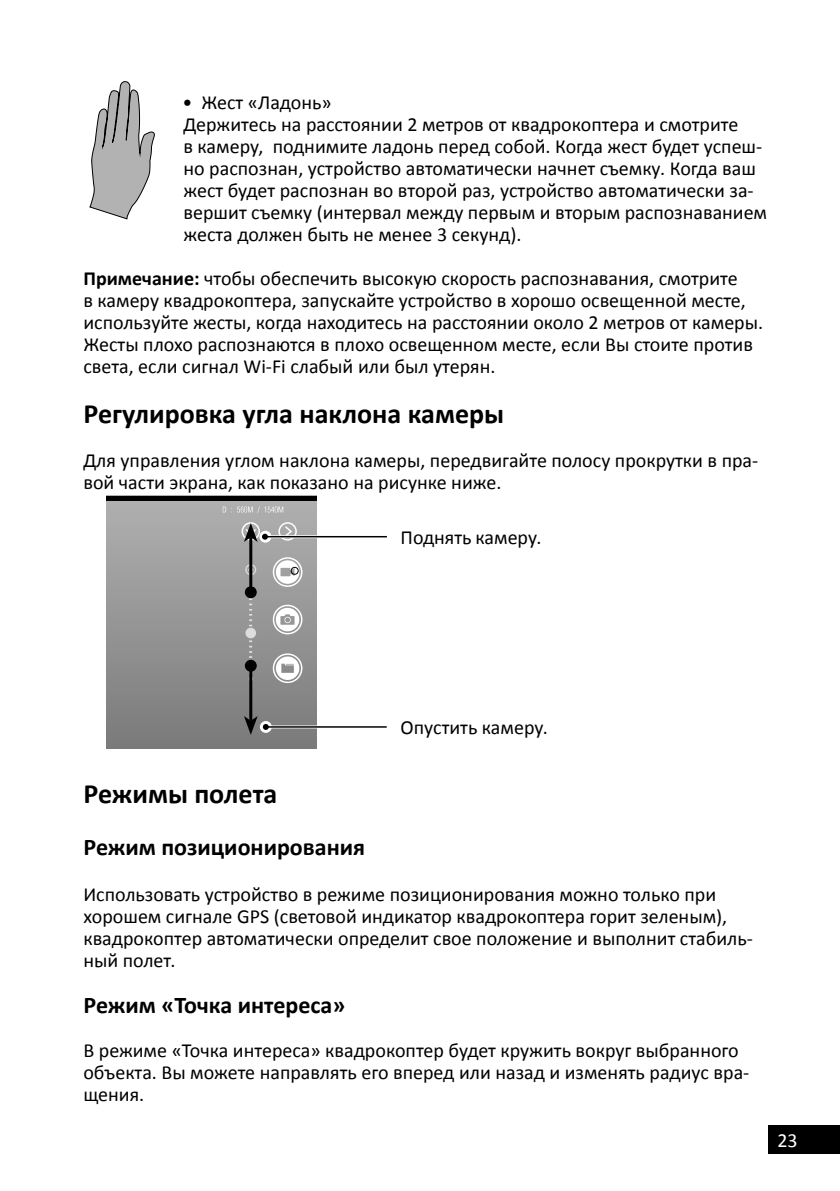
<style>
.page{position:relative;width:840px;height:1191px;background:#fff}
.page>*{position:absolute;margin:0;border:0;box-sizing:border-box;transform-origin:0 0}
.t1{font:700 28px "Calibri";color:#000}
.t2{font:700 24px "Calibri";color:#000}
.t3{font:20px/22px "Calibri";color:#000}
.t4{font:20px "Calibri";color:#fff}
.s1{font-weight:700}
</style>
<div class="page">
<div style="left:767px;top:1125px;width:72px;height:28px;background:#000"></div>
<svg style="left:89px;top:81px;width:66px;height:138px"></svg>
<div style="left:107px;top:496px;width:210px;height:253px;background:linear-gradient(to bottom,#b0b1b1,#7c7b7b)"></div>
<div style="left:107px;top:496px;width:210px;height:5px;background:#000"></div>
<svg style="left:272px;top:605px;width:30px;height:29px"></svg>
<svg style="left:272px;top:557px;width:30px;height:30px"></svg>
<svg style="left:278px;top:522px;width:19px;height:18px"></svg>
<svg style="left:272px;top:653px;width:30px;height:30px"></svg>
<svg style="left:223px;top:506px;width:60px;height:7px"></svg>
<div style="left:291px;top:567px;width:7px;height:7px;border:1px solid #000;border-radius:50%"></div>
<div style="left:245px;top:564px;width:11px;height:11px;border:1px solid #dcdddd;border-radius:50%"></div>
<svg style="left:247px;top:567px;width:7px;height:4px"></svg>
<div style="left:245px;top:628px;width:11px;height:10px;background:#dcdddd;border-radius:50%"></div>
<svg style="left:248px;top:585px;width:5px;height:96px"></svg>
<hr style="left:249px;top:537px;width:3px;height:55px;background:#000">
<div style="left:245px;top:586px;width:11px;height:12px;background:#000;border-radius:50%"></div>
<hr style="left:249px;top:666px;width:3px;height:55px;background:#000">
<div style="left:245px;top:660px;width:11px;height:11px;background:#000;border-radius:50%"></div>
<svg style="left:244px;top:716px;width:13px;height:19px"></svg>
<hr style="left:265px;top:535px;width:122px;height:3px;background:#fff">
<div style="left:259px;top:531px;width:12px;height:11px;background:#fff;border-radius:50%"></div>
<hr style="left:265px;top:536px;width:122px;height:1px;background:#000">
<svg style="left:241px;top:522px;width:27px;height:20px"></svg>
<hr style="left:266px;top:725px;width:121px;height:3px;background:#fff">
<svg style="left:260px;top:721px;width:11px;height:12px"></svg>
<hr style="left:266px;top:726px;width:120px;height:1px;background:#000">
<svg style="left:263px;top:724px;width:5px;height:6px"></svg>
<p class="t3" style="left:182px;top:91px;width:586px">• Жест «Ладонь»<br>Держитесь на расстоянии 2 метров от квадрокоптера и смотрите<br>в камеру, поднимите ладонь перед собой. Когда жест будет успеш&shy;но распознан, устройство автоматически начнет съемку. Когда ваш жест будет распознан во второй раз, устройство автоматически за&shy;вершит съемку (интервал между первым и вторым распознаванием жеста должен быть не менее 3 секунд).</p>
<p class="t3" style="left:83px;top:267px;width:680px"><span class="s1">Примечание:</span> чтобы обеспечить высокую скорость распознавания, смотрите<br>в камеру квадрокоптера, запускайте устройство в хорошо освещенной месте, используйте жесты, когда находитесь на расстоянии около 2 метров от камеры.<br>Жесты плохо распознаются в плохо освещенном месте, если Вы стоите против света, если сигнал Wi-Fi слабый или был утерян.</p>
<h1 class="t1" style="left:83px;top:394px;width:422px">Регулировка угла наклона камеры</h1>
<p class="t3" style="left:83px;top:449px;width:676px">Для управления углом наклона камеры, передвигайте полосу прокрутки в пра&shy;вой части экрана, как показано на рисунке ниже.</p>
<p class="t3" style="left:400px;top:526px;width:142px">Поднять камеру.</p>
<p class="t3" style="left:400px;top:715px;width:149px">Опустить камеру.</p>
<h1 class="t1" style="left:83px;top:774px;width:195px">Режимы полета</h1>
<p class="t2" style="left:83px;top:830px;width:283px">Режим позиционирования</p>
<p class="t3" style="left:83px;top:883px;width:670px">Использовать устройство в режиме позиционирования можно только при хорошем сигнале GPS (световой индикатор квадрокоптера горит зеленым), квадрокоптер автоматически определит свое положение и выполнит стабиль&shy;ный полет.</p>
<p class="t2" style="left:83px;top:988px;width:263px">Режим «Точка интереса»</p>
<p class="t3" style="left:83px;top:1039px;width:667px">В режиме «Точка интереса» квадрокоптер будет кружить вокруг выбранного объекта. Вы можете направлять его вперед или назад и изменять радиус вра&shy;щения.</p>
<p class="t4" style="left:777px;top:1126px;width:22px">23</p>
</div>
